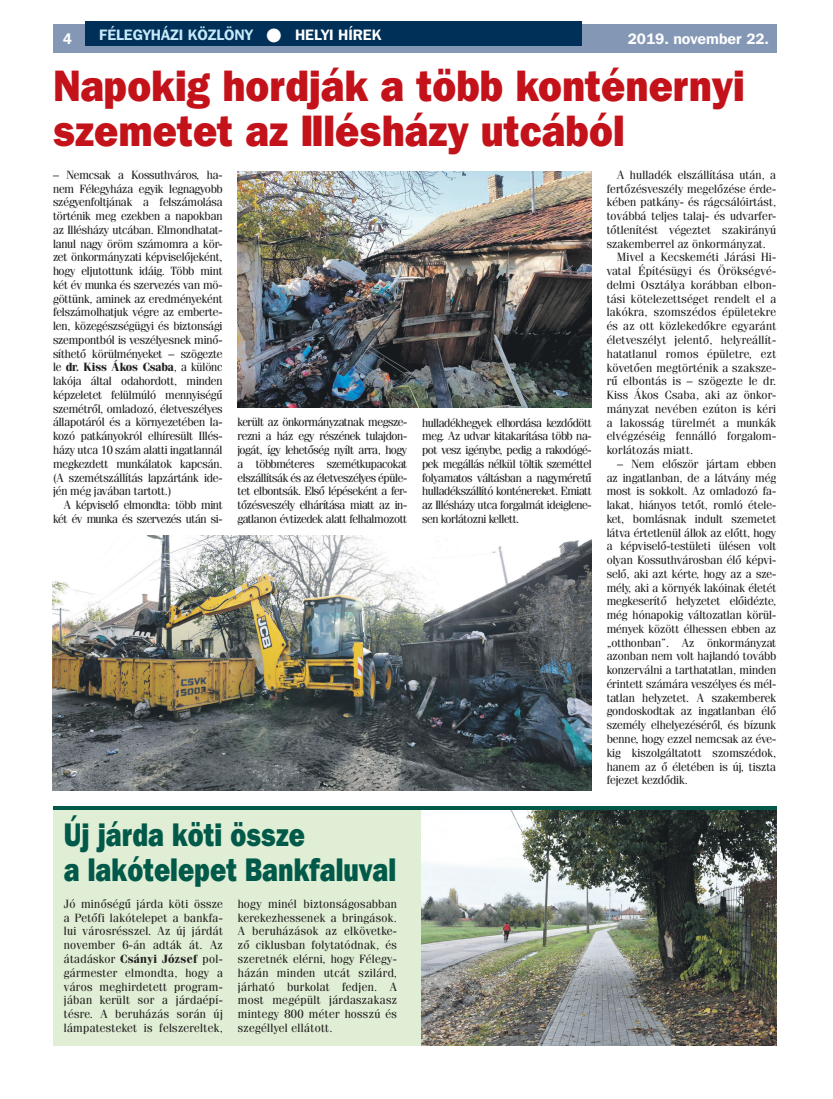
<style>
.page{position:relative;width:833px;height:1099px;background:#fff}
.page>*{position:absolute;margin:0;border:0;box-sizing:border-box;transform-origin:0 0}
.t1{font:43.75px/45px "Franklin Gothic Hv PFL";color:#c4121a;scale:.9 1}
.t2{font:32.5px/35px "Franklin Gothic Hv PFL";color:#005949;scale:.81 1}
.t3{font:700 15px "Franklin Gothic PFL";color:#c6eafa}
.t4{font:700 15px "Franklin Gothic PFL";color:#fff}
.t5{font:11.88px/13.8px "Fenice PFL";letter-spacing:.01em;color:#231f20;text-align:justify}
.t6{font:11.88px/13.8px "Fenice PFL";letter-spacing:-.03em;color:#231f20;text-align:right}
.s1{color:#fff}
.s2{font-weight:700}
</style>
<div class="page">
<div style="left:53px;top:25px;width:723px;height:28px;background:#8498b6"></div>
<div style="left:85px;top:21px;width:496px;height:25px;background:#002f57"></div>
<div style="left:53px;top:809px;width:723px;height:236px;background:#dfeed4"></div>
<img style="left:422px;top:810px;width:354px;height:235px">
<hr style="left:53px;top:806px;width:723px;height:4px;background:#005949">
<img style="left:237px;top:171px;width:355px;height:236px">
<img style="left:53px;top:535px;width:539px;height:255px">
<p class="t4" style="left:63px;top:29px;width:11px">4</p>
<p class="t3" style="left:99px;top:25px;width:283px">FÉLEGYHÁZI KÖZLÖNY <span class="s1">● HELYI HÍREK</span></p>
<h1 class="t1" style="left:53px;top:62px;width:770px">Napokig hordják a több konténernyi szemetet az Illésházy utcából</h1>
<p class="t5" style="left:53px;top:168px;width:171px">– Nemcsak a Kossuthváros, ha&shy;nem Félegyháza egyik legnagyobb szégyenfoltjának a felszámolása történik meg ezekben a napokban az Illésházy utcában. Elmondhatat&shy;lanul nagy öröm számomra a kör&shy;zet önkormányzati képviselőjeként, hogy eljutottunk idáig. Több mint két év munka és szervezés van mö&shy;göttünk, aminek az eredményeként felszámolhatjuk végre az emberte&shy;len, közegészségügyi és biztonsági szempontból is veszélyesnek minő&shy;síthető körülményeket – szögezte le <span class="s2">dr. Kiss Ákos Csaba</span>, a különc lakója által odahordott, minden képzeletet felülmúló mennyiségű szemétről, omladozó, életveszélyes állapotáról és a környezetében la&shy;kozó patkányokról elhíresült Illés&shy;házy utca 10 szám alatti ingatlannál megkezdett munkálatok kapcsán. (A szemétszállítás lapzártánk ide&shy;jén még javában tartott.)</p>
<p class="t6" style="left:53px;top:498px;width:171px">A képviselő elmondta: több mint két év munka és szervezés után si-</p>
<p class="t4" style="left:628px;top:29px;width:143px">2019. november 22.</p>
<p class="t5" style="left:617px;top:168px;width:160px">A hulladék elszállítása után, a</p>
<p class="t5" style="left:606px;top:181px;width:171px">fertőzésveszély megelőzése érde-</p>
<p class="t5" style="left:606px;top:195px;width:171px">kében patkány- és rágcsálóirtást,</p>
<p class="t5" style="left:606px;top:209px;width:171px">továbbá teljes talaj- és udvarfer-</p>
<p class="t5" style="left:606px;top:223px;width:171px">tőtlenítést végeztet szakirányú</p>
<p class="t5" style="left:606px;top:236px;width:161px">szakemberrel az önkormányzat.</p>
<p class="t5" style="left:617px;top:250px;width:160px">Mivel a Kecskeméti Járási Hi-</p>
<p class="t5" style="left:606px;top:264px;width:171px">vatal Építésügyi és Örökségvé-</p>
<p class="t5" style="left:606px;top:278px;width:171px">delmi Osztálya korábban elbon-</p>
<p class="t5" style="left:606px;top:291px;width:171px">tási kötelezettséget rendelt el a</p>
<p class="t5" style="left:606px;top:305px;width:171px">lakókra, szomszédos épületekre</p>
<p class="t5" style="left:606px;top:319px;width:171px">és az ott közlekedőkre egyaránt</p>
<p class="t5" style="left:606px;top:333px;width:171px">életveszélyt jelentő, helyreállít-</p>
<p class="t5" style="left:606px;top:346px;width:171px">hatatlanul romos épületre, ezt</p>
<p class="t5" style="left:606px;top:360px;width:171px">követően megtörténik a szaksze-</p>
<p class="t5" style="left:606px;top:374px;width:171px">rű elbontás is – szögezte le dr.</p>
<p class="t5" style="left:606px;top:388px;width:171px">Kiss Ákos Csaba, aki az önkor-</p>
<p class="t5" style="left:606px;top:401px;width:171px">mányzat nevében ezúton is kéri</p>
<p class="t5" style="left:606px;top:415px;width:171px">a lakosság türelmét a munkák</p>
<p class="t5" style="left:606px;top:429px;width:171px">elvégzéséig fennálló forgalom-</p>
<p class="t5" style="left:606px;top:443px;width:88px">korlátozás miatt.</p>
<p class="t5" style="left:606px;top:456px;width:171px;text-indent:11px">– Nem először jártam ebben az ingatlanban, de a látvány még most is sokkolt. Az omladozó fa&shy;lakat, hiányos tetőt, romló étele&shy;ket, bomlásnak indult szemetet látva értetlenül állok az előtt, hogy a képviselő-testületi ülésen volt olyan Kossuthvárosban élő képvi&shy;selő, aki azt kérte, hogy az a sze&shy;mély, aki a környék lakóinak életét megkeserítő helyzetet előidézte, még hónapokig változatlan körül&shy;mények között élhessen ebben az „otthonban”. Az önkormányzat azonban nem volt hajlandó tovább konzerválni a tarthatatlan, minden érintett számára veszélyes és mél&shy;tatlan helyzetet. A szakemberek gondoskodtak az ingatlanban élő személy elhelyezéséről, és bízunk benne, hogy ezzel nemcsak az éve&shy;kig kiszolgáltatott szomszédok, hanem az ő életében is új, tiszta fejezet kezdődik.</p>
<p class="t5" style="left:238px;top:415px;width:171px">került az önkormányzatnak megsze&shy;rezni a ház egy részének tulajdon&shy;jogát, így lehetőség nyílt arra, hogy a többméteres szemétkupacokat elszállítsák és az életveszélyes épüle&shy;tet elbontsák. Első lépéseként a fer&shy;tőzésveszély elhárítása miatt az in&shy;gatlanon évtizedek alatt felhalmozott</p>
<p class="t5" style="left:422px;top:415px;width:171px">hulladékhegyek elhordása kezdődött meg. Az udvar kitakarítása több na&shy;pot vesz igénybe, pedig a rakodógé&shy;pek megállás nélkül töltik szeméttel folyamatos váltásban a nagyméretű hulladékszállító konténereket. Emiatt az Illésházy utca forgalmát ideiglene&shy;sen korlátozni kellett.</p>
<h2 class="t2" style="left:64px;top:816px;width:412px">Új járda köti össze<br>a lakótelepet Bankfaluval</h2>
<p class="t5" style="left:64px;top:896px;width:161px">Jó minőségű járda köti össze a Petőfi lakótelepet a bankfa&shy;lui városrésszel. Az új járdát november 6-án adták át. Az átadáskor <span class="s2">Csányi József</span> pol&shy;gármester elmondta, hogy a város meghirdetett program&shy;jában került sor a járdaépí&shy;tésre. A beruházás során új lámpatesteket is felszereltek,</p>
<p class="t5" style="left:238px;top:896px;width:161px">hogy minél biztonságosabban kerekezhessenek a bringások.<br>A beruházások az elkövetke&shy;ző ciklusban folytatódnak, és szeretnék elérni, hogy Félegy&shy;házán minden utcát szilárd, járható burkolat fedjen. A most megépült járdaszakasz mintegy 800 méter hosszú és szegéllyel ellátott.</p>
</div>
